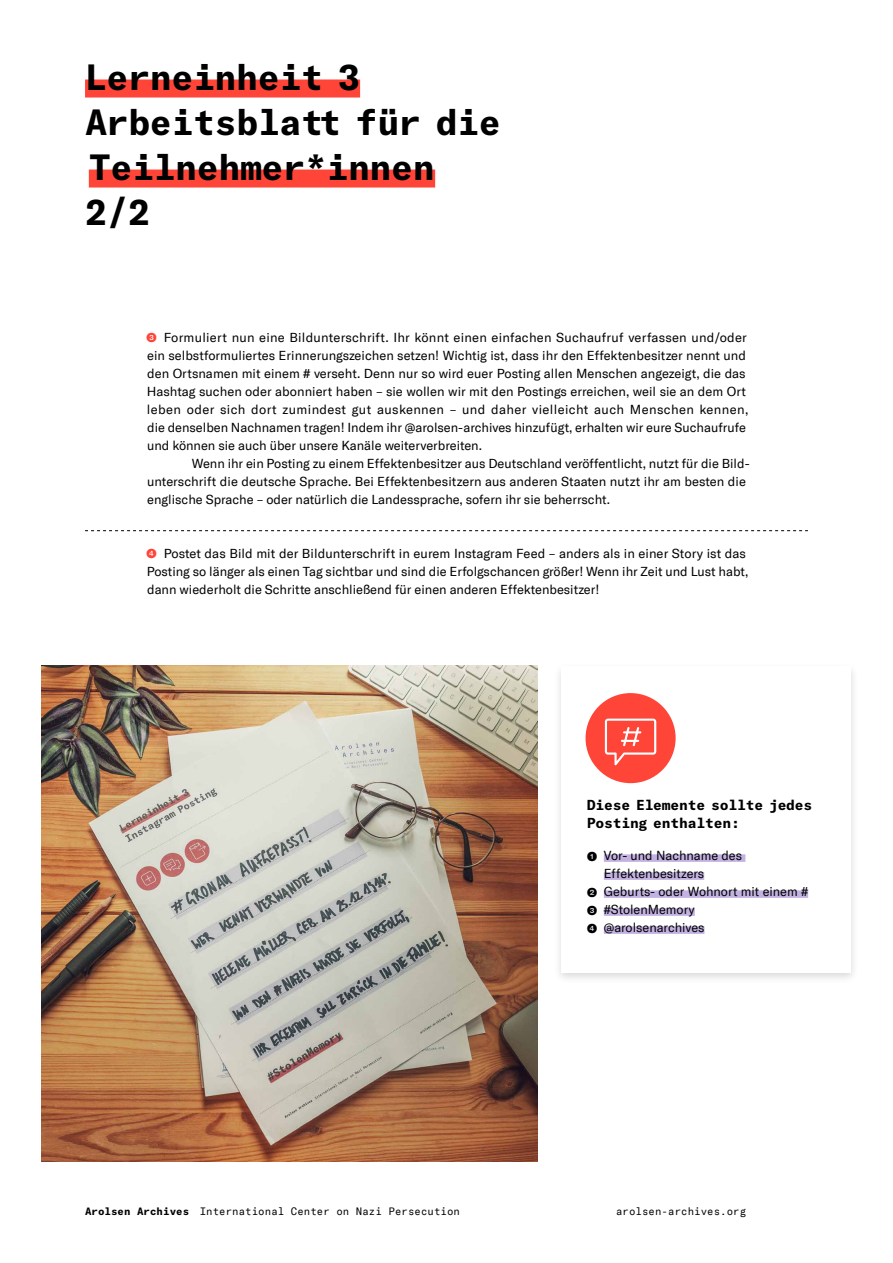
<style>
.page{position:relative;width:893px;height:1263px;background:#fff}
.page>*{position:absolute;margin:0;border:0;box-sizing:border-box;transform-origin:0 0}
.t1{font:700 36px/45px "GT America Mono";letter-spacing:-.02em;color:#000}
.t2{font:700 14.25px/18px "GT America Mono";letter-spacing:-.02em;color:#000}
.t3{font:12.75px/18px "GT America";color:#000}
.t4{font:10.5px "GT America Mono";color:#000}
.s1{color:#ff4438}
.s2{font-weight:700}
</style>
<div class="page">
<svg style="left:85px;top:530px;width:723px;height:1px"></svg>
<div style="left:85px;top:80px;width:275px;height:18px;background:#ff4438"></div>
<div style="left:89px;top:170px;width:346px;height:18px;background:#ff4438"></div>
<img style="left:41px;top:665px;width:497px;height:497px">
<div style="left:553px;top:662px;width:306px;height:322px;background:#000;opacity:.15"></div>
<div style="left:561px;top:666px;width:289px;height:306px;background:#fff"></div>
<div style="left:604px;top:854px;width:141px;height:8px;background:#c2b1e2"></div>
<div style="left:604px;top:872px;width:100px;height:8px;background:#c2b1e2"></div>
<div style="left:604px;top:890px;width:204px;height:8px;background:#c2b1e2"></div>
<div style="left:604px;top:908px;width:91px;height:8px;background:#c2b1e2"></div>
<div style="left:604px;top:926px;width:100px;height:8px;background:#c2b1e2"></div>
<div style="left:585px;top:693px;width:91px;height:90px;background:#ff4438;border-radius:50%"></div>
<svg style="left:605px;top:719px;width:51px;height:46px"></svg>
<h1 class="t1" style="left:85px;top:55px;width:418px">Lerneinheit 3<br>Arbeitsblatt für die<br>Teilnehmer*innen<br>2/2</h1>
<p class="t3" style="left:146px;top:329px;width:604px"><span class="s1">❸</span> Formuliert nun eine Bildunterschrift. Ihr könnt einen einfachen Suchaufruf verfassen und/oder ein selbstformuliertes Erinnerungszeichen setzen! Wichtig ist, dass ihr den Effektenbesitzer nennt und den Ortsnamen mit einem # verseht. Denn nur so wird euer Posting allen Menschen angezeigt, die das Hashtag suchen oder abonniert haben – sie wollen wir mit den Postings erreichen, weil sie an dem Ort leben oder sich dort zumindest gut auskennen – und daher vielleicht auch Menschen kennen, die denselben Nachnamen tragen! Indem ihr @arolsen-archives hinzufügt, erhalten wir eure Suchaufrufe und können sie auch über unsere Kanäle weiterverbreiten.</p>
<p class="t3" style="left:147px;top:455px;width:604px;text-indent:45px">Wenn ihr ein Posting zu einem Effektenbesitzer aus Deutschland veröffentlicht, nutzt für die Bild&shy;unterschrift die deutsche Sprache. Bei Effektenbesitzern aus anderen Staaten nutzt ihr am besten die englische Sprache – oder natürlich die Landessprache, sofern ihr sie beherrscht.</p>
<p class="t3" style="left:146px;top:545px;width:604px"><span class="s1">❹</span> Postet das Bild mit der Bildunterschrift in eurem Instagram Feed – anders als in einer Story ist das<br>Posting so länger als einen Tag sichtbar und sind die Erfolgschancen größer! Wenn ihr Zeit und Lust habt, dann wiederholt die Schritte anschließend für einen anderen Effektenbesitzer!</p>
<p class="t2" style="left:587px;top:796px;width:227px">Diese Elemente sollte jedes<br>Posting enthalten:</p>
<p class="t3" style="left:587px;top:846px;width:157px">❶ Vor- und Nachname des</p>
<p class="t3" style="left:604px;top:864px;width:102px">Effektenbesitzers</p>
<p class="t3" style="left:587px;top:882px;width:223px">❷ Geburts- oder Wohnort mit einem #</p>
<p class="t3" style="left:587px;top:900px;width:110px">❸ #StolenMemory</p>
<p class="t3" style="left:587px;top:918px;width:119px">❹ @arolsenarchives</p>
<p class="t4" style="left:85px;top:1205px;width:377px"><span class="s2">Arolsen Archives</span> International Center on Nazi Persecution</p>
<p class="t4" style="left:616px;top:1205px;width:132px">arolsen-archives.org</p>
</div>
